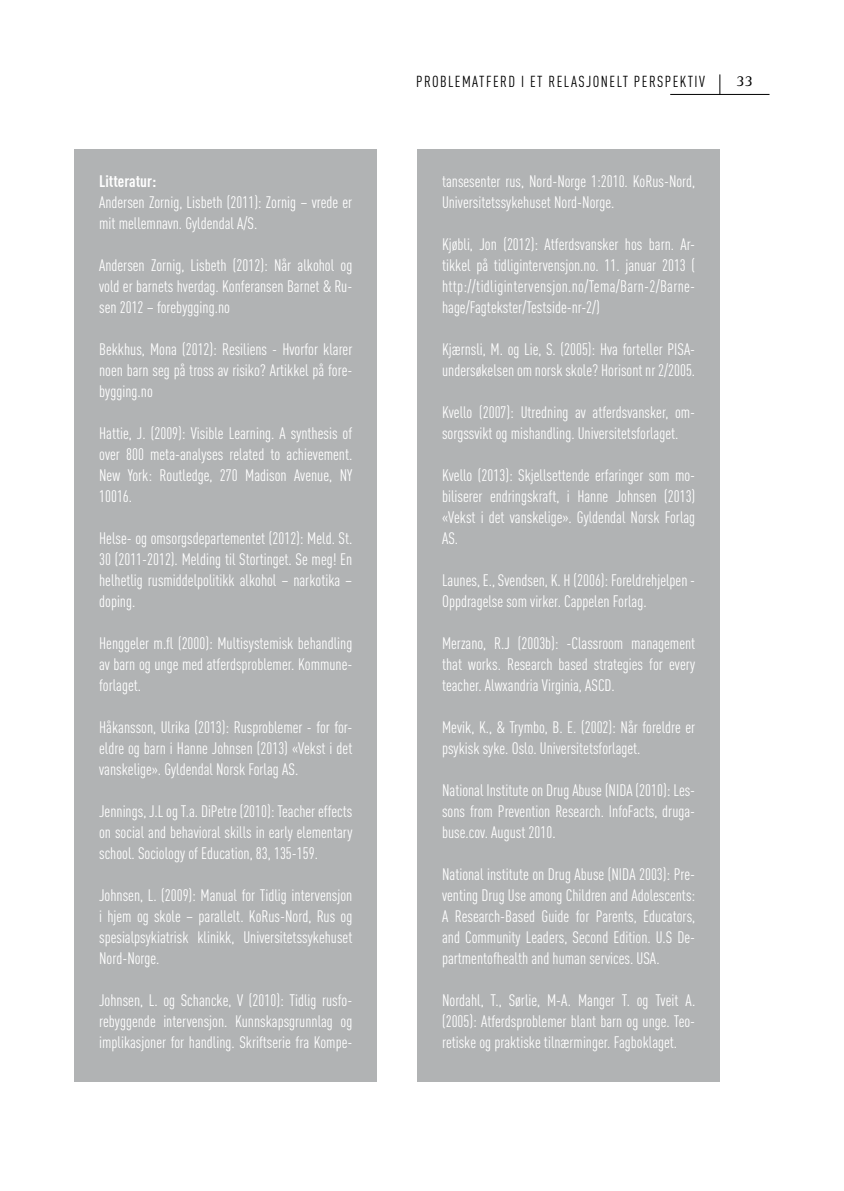
<style>
.page{position:relative;width:844px;height:1191px;background:#fff}
.page>*{position:absolute;margin:0;border:0;box-sizing:border-box;transform-origin:0 0}
.t1{font:16.45px/21px "DIN Cond";color:#fff;text-align:justify}
.t2{font:700 16.45px "DIN Cond";color:#fff}
.t3{font:15.75px "DIN Cond";letter-spacing:.09em;color:#000}
.t4{font:15.75px "Rotis Serif";color:#000}
</style>
<div class="page">
<div style="left:417px;top:149px;width:303px;height:932px;background:#b1b3b4"></div>
<div style="left:74px;top:149px;width:303px;height:932px;background:#b1b3b4"></div>
<hr style="left:670px;top:94px;width:99px;height:1px;background:#000">
<svg style="left:719px;top:74px;width:1px;height:20px"></svg>
<p class="t2" style="left:99px;top:171px;width:59px">Litteratur:</p>
<p class="t1" style="left:99px;top:191px;width:254px">Andersen Zornig, Lisbeth (2011): Zornig – vrede er mit mellemnavn. Gyldendal A/S.</p>
<p class="t1" style="left:99px;top:254px;width:254px">Andersen Zornig, Lisbeth (2012): Når alkohol og vold er barnets hverdag. Konferansen Barnet &amp; Ru&shy;sen 2012 – forebygging.no</p>
<p class="t1" style="left:99px;top:338px;width:255px">Bekkhus, Mona (2012): Resiliens - Hvorfor klarer noen barn seg på tross av risiko? Artikkel på fore&shy;bygging.no</p>
<p class="t1" style="left:99px;top:422px;width:255px">Hattie, J. (2009): Visible Learning. A synthesis of over 800 meta-analyses related to achievement.<br>New York: Routledge, 270 Madison Avenue, NY 10016.</p>
<p class="t1" style="left:99px;top:527px;width:255px">Helse- og omsorgsdepartementet (2012): Meld. St.<br>30 (2011-2012). Melding til Stortinget. Se meg! En helhetlig rusmiddelpolitikk alkohol – narkotika – doping.</p>
<p class="t1" style="left:99px;top:632px;width:254px">Henggeler m.fl (2000): Multisystemisk behandling av barn og unge med atferdsproblemer. Kommune&shy;forlaget.</p>
<p class="t1" style="left:99px;top:716px;width:254px">Håkansson, Ulrika (2013): Rusproblemer - for for&shy;eldre og barn i Hanne Johnsen (2013) «Vekst i det vanskelige». Gyldendal Norsk Forlag AS.</p>
<p class="t1" style="left:99px;top:800px;width:255px">Jennings, J.L og T.a. DiPetre (2010): Teacher effects on social and behavioral skills in early elementary school. Sociology of Education, 83, 135-159.</p>
<p class="t1" style="left:99px;top:884px;width:254px">Johnsen, L. (2009): Manual for Tidlig intervensjon i hjem og skole – parallelt. KoRus-Nord, Rus og spesialpsykiatrisk klinikk, Universitetssykehuset Nord-Norge.</p>
<p class="t1" style="left:99px;top:989px;width:254px">Johnsen, L. og Schancke, V (2010): Tidlig rusfo&shy;rebyggende intervensjon. Kunnskapsgrunnlag og implikasjoner for handling. Skriftserie fra Kompe-</p>
<p class="t3" style="left:416px;top:72px;width:290px">Problematferd i et relasjonelt perspektiv</p>
<p class="t4" style="left:736px;top:71px;width:18px">33</p>
<p class="t1" style="left:442px;top:170px;width:254px">tansesenter rus, Nord-Norge 1:2010. KoRus-Nord,<br>Universitetssykehuset Nord-Norge.</p>
<p class="t1" style="left:442px;top:233px;width:255px">Kjøbli, Jon (2012): Atferdsvansker hos barn. Ar&shy;tikkel på tidligintervensjon.no. 11. januar 2013 ( http://tidligintervensjon.no/Tema/Barn-2/Barne&shy;hage/Fagtekster/Testside-nr-2/)</p>
<p class="t1" style="left:442px;top:338px;width:254px">Kjærnsli, M. og Lie, S. (2005): Hva forteller PISA&shy;undersøkelsen om norsk skole? Horisont nr 2/2005.</p>
<p class="t1" style="left:442px;top:401px;width:254px">Kvello (2007): Utredning av atferdsvansker, om&shy;sorgssvikt og mishandling. Universitetsforlaget.</p>
<p class="t1" style="left:442px;top:464px;width:255px">Kvello (2013): Skjellsettende erfaringer som mo&shy;biliserer endringskraft, i Hanne Johnsen (2013) «Vekst i det vanskelige». Gyldendal Norsk Forlag AS.</p>
<p class="t1" style="left:442px;top:569px;width:254px">Launes, E., Svendsen, K. H (2006): Foreldrehjelpen -<br>Oppdragelse som virker. Cappelen Forlag.</p>
<p class="t1" style="left:442px;top:632px;width:255px">Merzano, R.J (2003b): -Classroom management that works. Research based strategies for every teacher. Alwxandria Virginia, ASCD.</p>
<p class="t1" style="left:442px;top:716px;width:255px">Mevik, K., &amp; Trymbo, B. E. (2002): Når foreldre er psykisk syke. Oslo. Universitetsforlaget.</p>
<p class="t1" style="left:442px;top:779px;width:254px">National Institute on Drug Abuse (NIDA (2010): Les&shy;sons from Prevention Research. InfoFacts, druga&shy;buse.cov. August 2010.</p>
<p class="t1" style="left:442px;top:863px;width:255px">National institute on Drug Abuse (NIDA 2003): Pre&shy;venting Drug Use among Children and Adolescents:<br>A Research-Based Guide for Parents, Educators, and Community Leaders, Second Edition. U.S De&shy;partmentofhealth and human services. USA.</p>
<p class="t1" style="left:442px;top:989px;width:254px">Nordahl, T., Sørlie, M-A. Manger T. og Tveit A. (2005): Atferdsproblemer blant barn og unge. Teo&shy;retiske og praktiske tilnærminger. Fagboklaget.</p>
</div>
